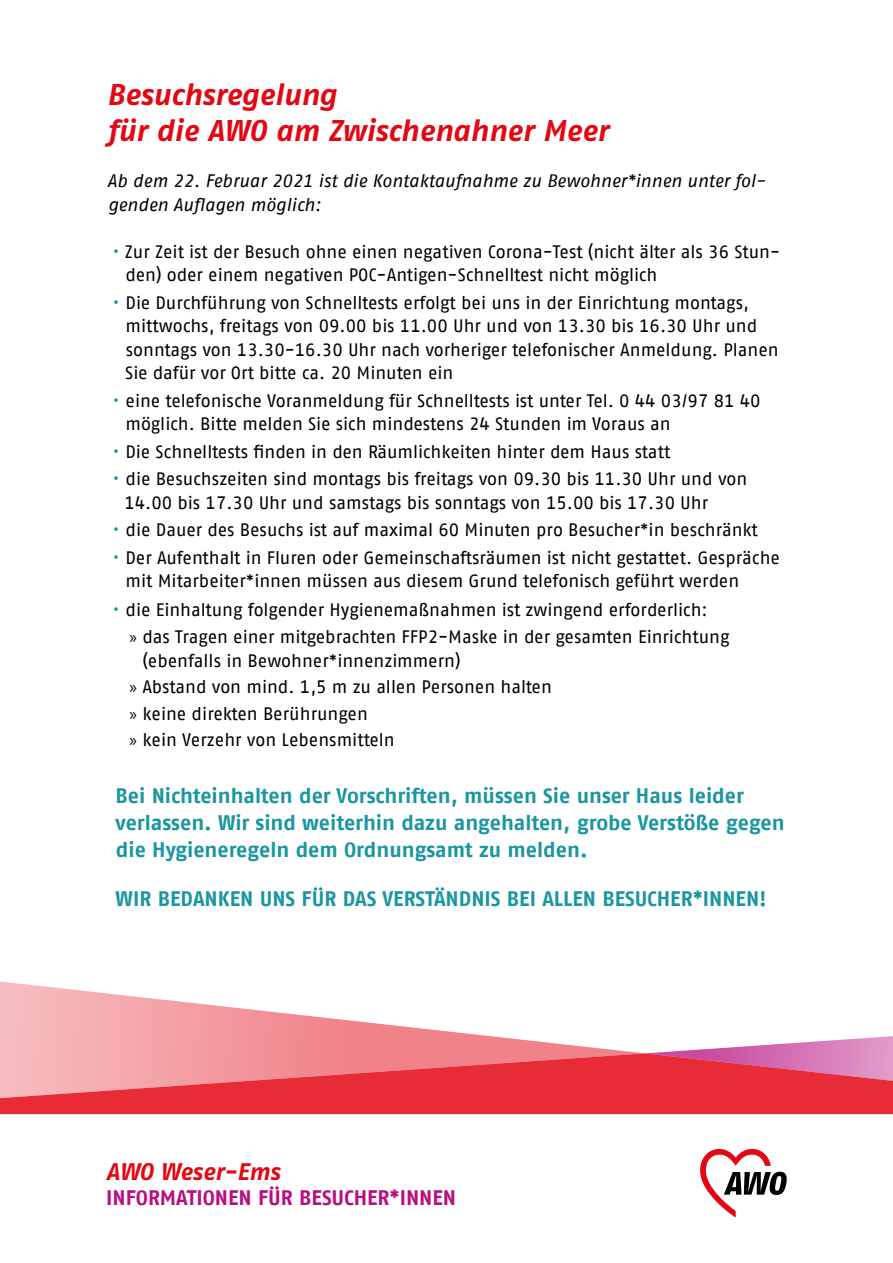
<style>
.page{position:relative;width:893px;height:1263px;background:#fff}
.page>*{position:absolute;margin:0;border:0;box-sizing:border-box;transform-origin:0 0}
.t1{font:italic 700 30px/36px "Fago Pro";letter-spacing:-.005em;color:#e30613}
.t2{font:italic 700 24px "Fago Pro";letter-spacing:-.005em;color:#e30613}
.t3{font:700 21px/27px "AWO Fago Office";color:#1a96a1}
.t4{font:700 21px "AWO Fago Office";color:#b80e80}
.t5{font:18px/23.4px "AWO Fago Office";color:#000}
.t6{font:italic 18px/23.4px "AWO Fago Office";letter-spacing:-.005em;color:#000}
.s1{color:#1a96a1}
.s2{font-family:"Myriad Pro"}
</style>
<div class="page">
<svg style="left:0;top:981px;width:641px;height:72px"></svg>
<svg style="left:651px;top:1036px;width:242px;height:17px"></svg>
<svg style="left:0;top:1053px;width:893px;height:61px;background:#e94f5c"></svg>
<svg style="left:700px;top:1148px;width:87px;height:69px"></svg>
<h1 class="t1" style="left:107px;top:76px;width:503px">Besuchsregelung<br>für die AWO am Zwischenahner Meer</h1>
<p class="t6" style="left:107px;top:169px;width:660px">Ab dem 22. Februar 2021 ist die Kontaktaufnahme zu Bewohner*innen unter fol&shy;genden Auflagen möglich:</p>
<p class="t5" style="left:126px;top:240px;width:656px;text-indent:-13px"><span class="s1">•</span> Zur Zeit ist der Besuch ohne einen negativen Corona-Test (nicht älter als 36 Stun&shy;den) oder einem negativen POC-Antigen-Schnelltest nicht möglich</p>
<p class="t5" style="left:125px;top:291px;width:655px;text-indent:-13px"><span class="s1">•</span> Die Durchführung von Schnelltests erfolgt bei uns in der Einrichtung montags, mittwochs, freitags von 09.00 bis 11.00 Uhr und von 13.30 bis 16.30 Uhr und sonntags von 13.30-16.30 Uhr nach vorheriger telefonischer Anmeldung. Planen Sie dafür vor Ort bitte ca. 20 Minuten ein</p>
<p class="t5" style="left:125px;top:388px;width:637px;text-indent:-13px"><span class="s1">•</span> eine telefonische Voranmeldung für Schnelltests ist unter Tel. 0 44 03/97 81 40 möglich. Bitte melden Sie sich mindestens 24 Stunden im Voraus an</p>
<p class="t5" style="left:112px;top:439px;width:559px"><span class="s1">•</span> Die Schnelltests finden in den Räumlichkeiten hinter dem Haus statt</p>
<p class="t5" style="left:124px;top:467px;width:624px;text-indent:-12px"><span class="s1">•</span> die Besuchszeiten sind montags bis freitags von 09.30 bis 11.30 Uhr und von<br>14.00 bis 17.30 Uhr und samstags bis sonntags von 15.00 bis 17.30 Uhr</p>
<p class="t5" style="left:112px;top:518px;width:647px"><span class="s1">•</span> die Dauer des Besuchs ist auf maximal 60 Minuten pro Besucher*in beschränkt</p>
<p class="t5" style="left:125px;top:546px;width:656px;text-indent:-13px"><span class="s1">•</span> Der Aufenthalt in Fluren oder Gemeinschaftsräumen ist nicht gestattet. Gespräche mit Mitarbeiter*innen müssen aus diesem Grund telefonisch geführt werden</p>
<p class="t5" style="left:130px;top:595px;width:601px;line-height:27.6px;text-indent:-17px"><span class="s1">•</span> die Einhaltung folgender Hygienemaßnahmen ist zwingend erforderlich:<br><span class="s2">»</span> das Tragen einer mitgebrachten FFP2-Maske in der gesamten Einrichtung</p>
<p class="t5" style="left:130px;top:647px;width:424px;line-height:26.5px;text-indent:13px">(ebenfalls in Bewohner*innenzimmern)<br><span class="s2">»</span> Abstand von mind. 1,5 m zu allen Personen halten <span class="s2">»</span> keine direkten Berührungen<br><span class="s2">»</span> kein Verzehr von Lebensmitteln</p>
<p class="t3" style="left:116px;top:782px;width:671px">Bei Nichteinhalten der Vorschriften, müssen Sie unser Haus leider verlassen. Wir sind weiterhin dazu angehalten, grobe Verstöße gegen die Hygieneregeln dem Ordnungsamt zu melden.</p>
<p class="t3" style="left:116px;top:884px;width:653px">WIR BEDANKEN UNS FÜR DAS VERSTÄNDNIS BEI ALLEN BESUCHER*INNEN!</p>
<h2 class="t2" style="left:106px;top:1157px;width:175px">AWO Weser-Ems</h2>
<p class="t4" style="left:106px;top:1186px;width:351px">INFORMATIONEN FÜR BESUCHER*INNEN</p>
</div>
